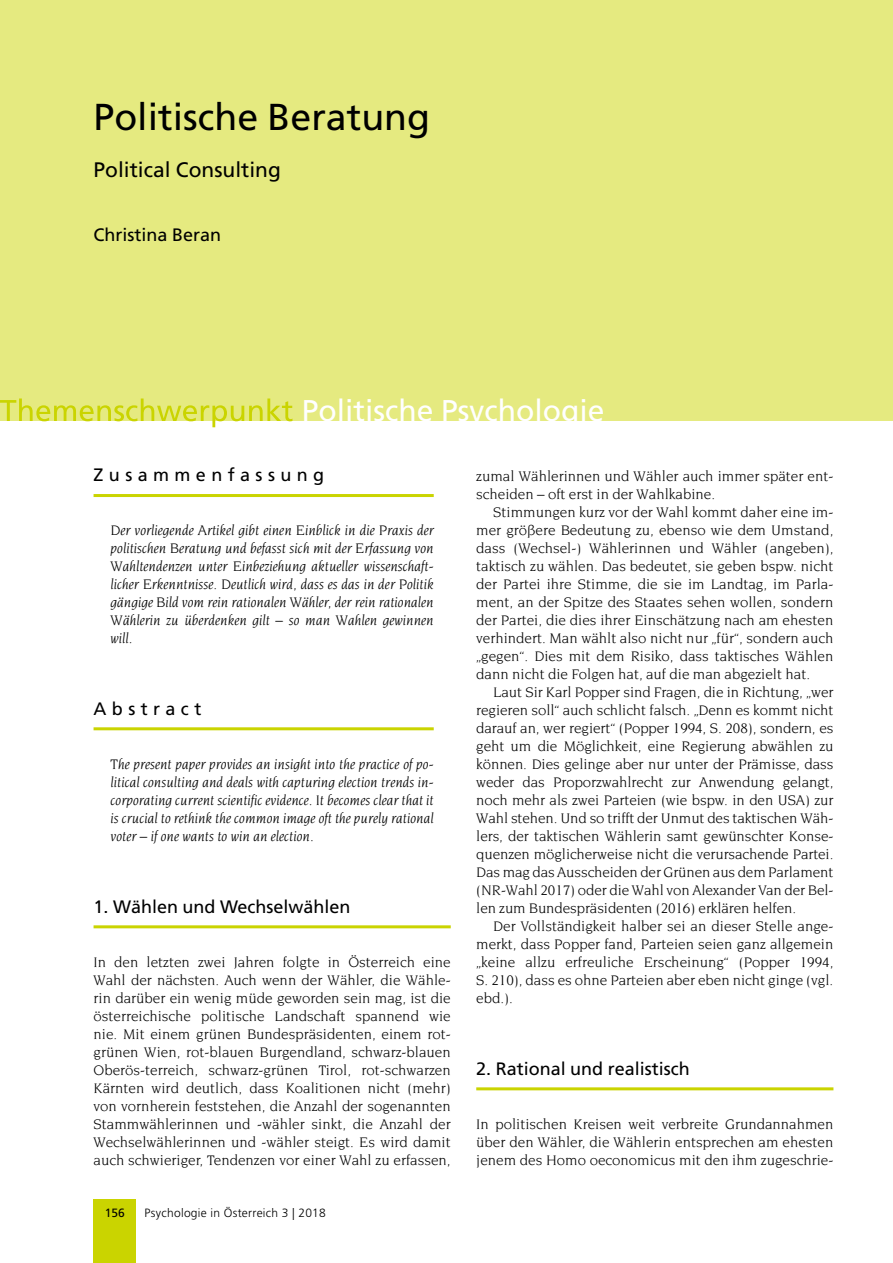
<style>
.page{position:relative;width:893px;height:1263px;background:#fff}
.page>*{position:absolute;margin:0;border:0;box-sizing:border-box;transform-origin:0 0}
.t1{font:37.5px "Frutiger";color:#000}
.t2{font:30px "Frutiger";color:#fff}
.t3{font:21px "Frutiger";color:#000}
.t4{font:18px "Frutiger";color:#000}
.t5{font:18px "Frutiger";letter-spacing:.3em;color:#000}
.t6{font:15px/18px "Novarese";color:#000;text-align:justify}
.t7{font:italic 15px/18px "Novarese";color:#000;text-align:justify}
.t8{font:300 12px "Frutiger";letter-spacing:.025em;color:#000}
.t9{font:12px "Frutiger";color:#000}
</style>
<div class="page">
<div style="left:0;top:0;width:893px;height:421px;background:#e5ea80"></div>
<svg style="left:0;top:398px;width:292px;height:29px"></svg>
<div style="left:94px;top:1199px;width:42px;height:64px;background:#cad400"></div>
<hr style="left:94px;top:494px;width:340px;height:3px;background:#cad400">
<hr style="left:94px;top:727px;width:340px;height:3px;background:#cad400">
<hr style="left:94px;top:925px;width:357px;height:3px;background:#cad400">
<hr style="left:476px;top:1087px;width:357px;height:3px;background:#cad400">
<h1 class="t1" style="left:94px;top:95px;width:338px">Politische Beratung</h1>
<h3 class="t3" style="left:94px;top:157px;width:189px">Political Consulting</h3>
<p class="t4" style="left:94px;top:224px;width:129px">Christina Beran</p>
<h2 class="t2" style="left:302px;top:393px;width:304px">Politische Psychologie</h2>
<p class="t5" style="left:94px;top:464px;width:232px">Zusammenfassung</p>
<p class="t7" style="left:111px;top:520px;width:325px">Der vorliegende Artikel gibt einen Einblick in die Praxis der politischen Beratung und befasst sich mit der Erfassung von Wahltendenzen unter Einbeziehung aktueller wissenschaft&shy;licher Erkenntnisse. Deutlich wird, dass es das in der Politik gängige Bild vom rein rationalen Wähler, der rein rationalen Wählerin zu überdenken gilt – so man Wahlen gewinnen will.</p>
<p class="t5" style="left:94px;top:698px;width:109px">Abstract</p>
<p class="t7" style="left:111px;top:754px;width:325px">The present paper provides an insight into the practice of po&shy;litical consulting and deals with capturing election trends in&shy;corporating current scientific evidence. It becomes clear that it is crucial to rethink the common image oft the purely rational voter – if one wants to win an election.</p>
<p class="t4" style="left:94px;top:896px;width:259px">1. Wählen und Wechselwählen</p>
<p class="t6" style="left:94px;top:952px;width:359px">In den letzten zwei Jahren folgte in Österreich eine Wahl der nächsten. Auch wenn der Wähler, die Wähle&shy;rin darüber ein wenig müde geworden sein mag, ist die österreichische politische Landschaft spannend wie nie. Mit einem grünen Bundespräsidenten, einem rot&shy;grünen Wien, rot-blauen Burgendland, schwarz-blauen Oberös-terreich, schwarz-grünen Tirol, rot-schwarzen Kärnten wird deutlich, dass Koalitionen nicht (mehr) von vornherein feststehen, die Anzahl der sogenannten Stammwählerinnen und -wähler sinkt, die Anzahl der Wechselwählerinnen und -wähler steigt. Es wird damit auch schwieriger, Tendenzen vor einer Wahl zu erfassen,</p>
<p class="t9" style="left:105px;top:1205px;width:22px">156</p>
<p class="t8" style="left:145px;top:1206px;width:183px">Psychologie in Österreich 3 | 2018</p>
<p class="t6" style="left:476px;top:466px;width:359px">zumal Wählerinnen und Wähler auch immer später ent&shy;scheiden – oft erst in der Wahlkabine.</p>
<p class="t6" style="left:476px;top:502px;width:359px;text-indent:17px">Stimmungen kurz vor der Wahl kommt daher eine im&shy;mer größere Bedeutung zu, ebenso wie dem Umstand, dass (Wechsel-) Wählerinnen und Wähler (angeben), taktisch zu wählen. Das bedeutet, sie geben bspw. nicht der Partei ihre Stimme, die sie im Landtag, im Parla&shy;ment, an der Spitze des Staates sehen wollen, sondern der Partei, die dies ihrer Einschätzung nach am ehesten verhindert. Man wählt also nicht nur „für“, sondern auch „gegen“. Dies mit dem Risiko, dass taktisches Wählen dann nicht die Folgen hat, auf die man abgezielt hat.</p>
<p class="t6" style="left:476px;top:682px;width:359px;text-indent:17px">Laut Sir Karl Popper sind Fragen, die in Richtung, „wer regieren soll“ auch schlicht falsch. „Denn es kommt nicht darauf an, wer regiert“ (Popper 1994, S. 208), sondern, es geht um die Möglichkeit, eine Regierung abwählen zu können. Dies gelinge aber nur unter der Prämisse, dass weder das Proporzwahlrecht zur Anwendung gelangt, noch mehr als zwei Parteien (wie bspw. in den USA) zur Wahl stehen. Und so trifft der Unmut des taktischen Wäh&shy;lers, der taktischen Wählerin samt gewünschter Konse&shy;quenzen möglicherweise nicht die verursachende Partei.<br>Das mag das Ausscheiden der Grünen aus dem Parlament (NR-Wahl 2017) oder die Wahl von Alexander Van der Bel&shy;len zum Bundespräsidenten (2016) erklären helfen.</p>
<p class="t6" style="left:476px;top:916px;width:359px;text-indent:17px">Der Vollständigkeit halber sei an dieser Stelle ange&shy;merkt, dass Popper fand, Parteien seien ganz allgemein „keine allzu erfreuliche Erscheinung“ (Popper 1994, S. 210), dass es ohne Parteien aber eben nicht ginge (vgl. ebd.).</p>
<p class="t4" style="left:476px;top:1058px;width:215px">2. Rational und realistisch</p>
<p class="t6" style="left:476px;top:1114px;width:359px">In politischen Kreisen weit verbreite Grundannahmen über den Wähler, die Wählerin entsprechen am ehesten jenem des Homo oeconomicus mit den ihm zugeschrie-</p>
</div>
